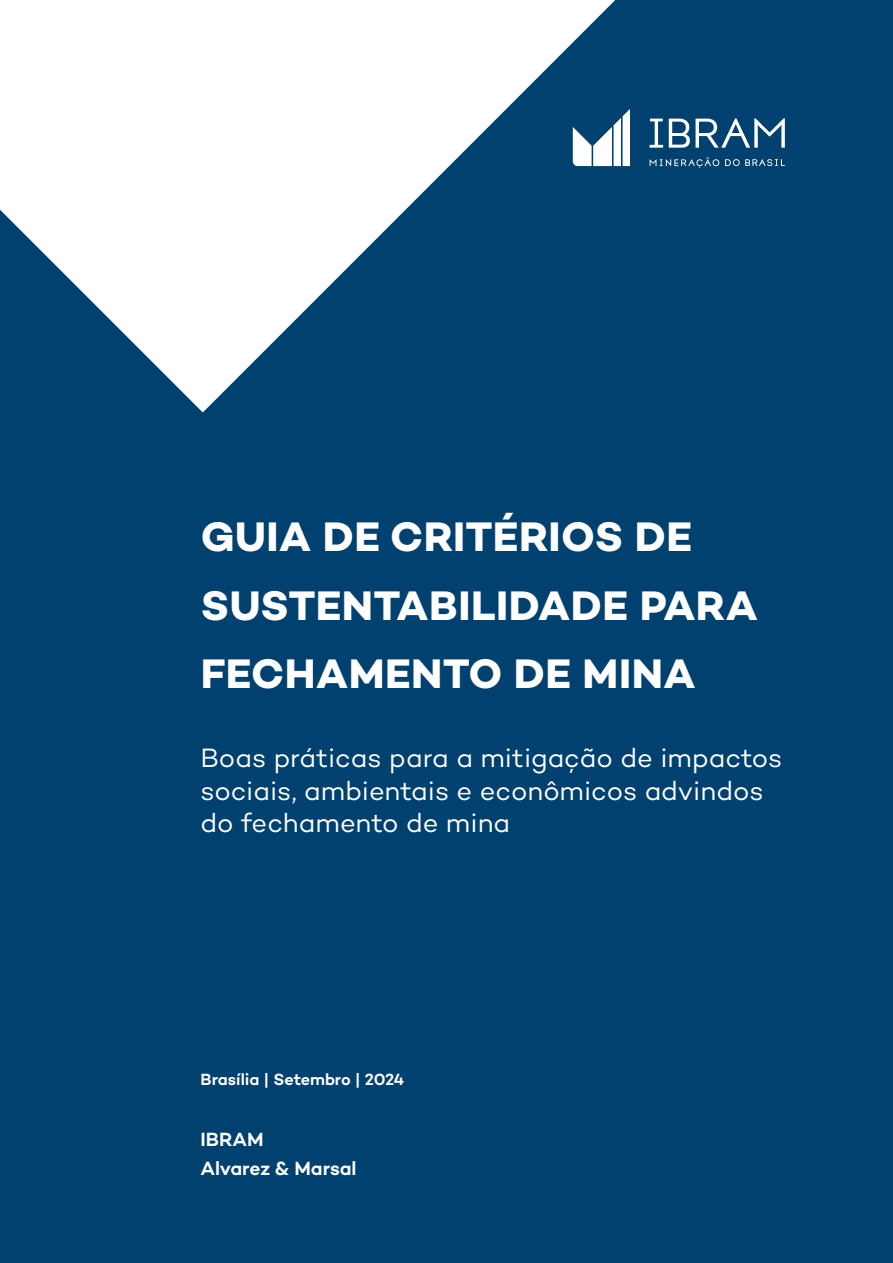
<style>
.page{position:relative;width:893px;height:1263px;background:#004170}
.page>*{position:absolute;margin:0;border:0;box-sizing:border-box;transform-origin:0 0}
.t1{font:700 42px/68.4px "Campton";letter-spacing:.01em;color:#fff}
.t2{font:27px/32.4px "Campton";color:#fff}
.t3{font:600 19.5px/29.2px "Campton";color:#fff}
.t4{font:600 16.5px "Campton";letter-spacing:-.01em;color:#fff}
</style>
<div class="page">
<svg style="left:650px;top:119px;width:13px;height:29px"></svg>
<svg style="left:669px;top:119px;width:21px;height:29px"></svg>
<svg style="left:696px;top:118px;width:89px;height:30px"></svg>
<svg style="left:725px;top:159px;width:60px;height:7px"></svg>
<svg style="left:650px;top:157px;width:69px;height:11px"></svg>
<svg style="left:615px;top:109px;width:15px;height:57px"></svg>
<svg style="left:0;top:0;width:615px;height:412px;fill:#fff"></svg>
<h1 class="t1" style="left:201px;top:502px;width:559px">GUIA DE CRITÉRIOS DE<br>SUSTENTABILIDADE PARA<br>FECHAMENTO DE MINA</h1>
<p class="t2" style="left:201px;top:741px;width:583px">Boas práticas para a mitigação de impactos sociais, ambientais e econômicos advindos do fechamento de mina</p>
<p class="t4" style="left:201px;top:1069px;width:205px">Brasília | Setembro | 2024</p>
<p class="t3" style="left:201px;top:1124px;width:158px">IBRAM<br>Alvarez &amp; Marsal</p>
</div>
